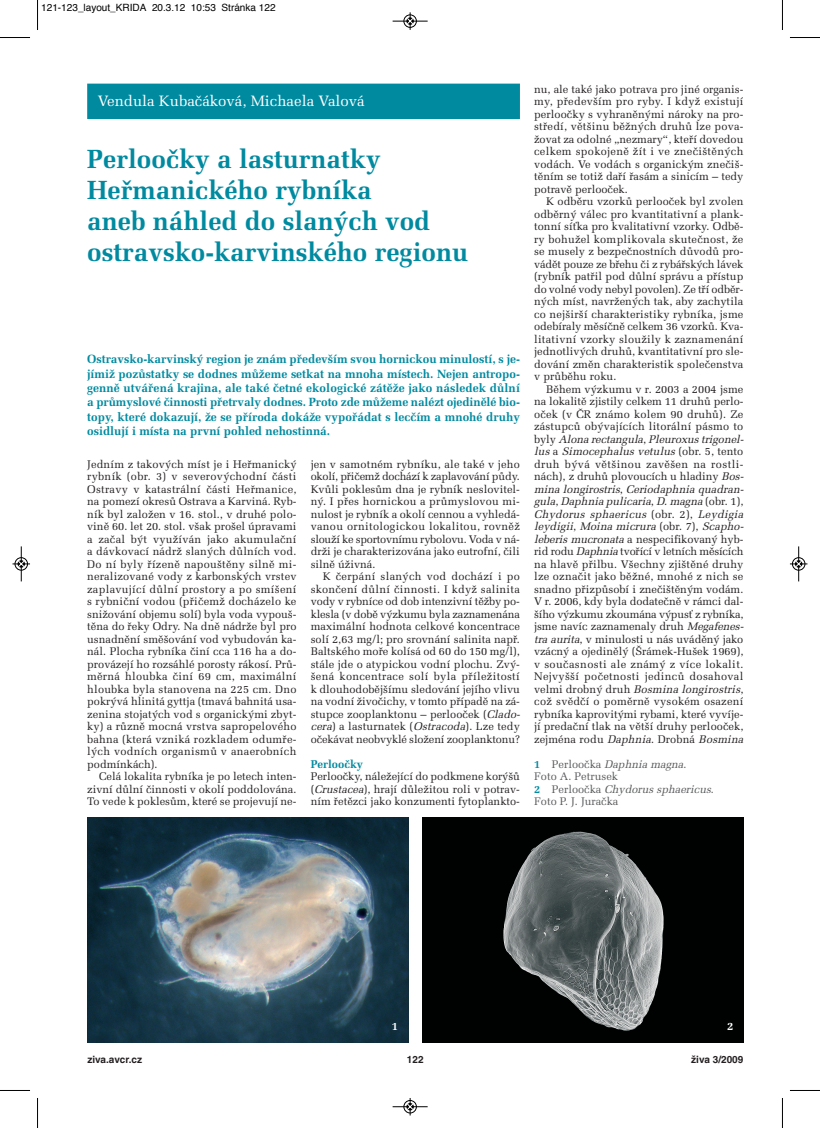
<style>
.page{position:relative;width:820px;height:1128px;background:#fff}
.page>*{position:absolute;margin:0;border:0;box-sizing:border-box;transform-origin:0 0}
.t1{font:700 26.25px/31.2px "Melior CE";color:#008aa0}
.t2{font:15px "Melior CE";color:#fff}
.t3{font:700 11.88px/14.4px "Melior CE";color:#008aa0;text-align:justify}
.t4{font:700 11.25px "Melior CE";color:#008aa0}
.t5{font:700 11.25px "Melior CE";color:#fff}
.t6{font:11px/12.5px "Melior CE";color:#231f20;text-align:justify}
.t7{font:11px/12.5px "Melior CE";color:#57585a}
.t8{font:10px "Helvetica";color:#000}
.t9{font:700 10px "Helvetica CE";color:#231f20}
.s1{font-style:italic}
.s2{font-weight:700;color:#008aa0}
</style>
<div class="page">
<img style="left:422px;top:818px;width:321px;height:224px">
<img style="left:87px;top:818px;width:321px;height:224px">
<div style="left:87px;top:84px;width:432px;height:35px;background:#008aa0"></div>
<hr style="left:37px;top:0;width:1px;height:30px;background:#000">
<hr style="left:0;top:37px;width:30px;height:1px;background:#000">
<hr style="left:781px;top:0;width:1px;height:30px;background:#000">
<hr style="left:789px;top:37px;width:30px;height:1px;background:#000">
<hr style="left:37px;top:1097px;width:1px;height:30px;background:#000">
<hr style="left:0;top:1090px;width:30px;height:1px;background:#000">
<hr style="left:781px;top:1097px;width:1px;height:30px;background:#000">
<hr style="left:789px;top:1090px;width:30px;height:1px;background:#000">
<div style="left:403px;top:14px;width:13px;height:14px;border:1px solid #fff;border-radius:50%"></div>
<hr style="left:392px;top:21px;width:35px;height:1px;background:#000">
<div style="left:403px;top:15px;width:13px;height:13px;border:1px solid #000;border-radius:50%"></div>
<svg style="left:407px;top:12px;width:6px;height:18px"></svg>
<div style="left:403px;top:1099px;width:13px;height:14px;border:1px solid #fff;border-radius:50%"></div>
<hr style="left:392px;top:1106px;width:35px;height:1px;background:#000">
<div style="left:403px;top:1100px;width:13px;height:13px;border:1px solid #000;border-radius:50%"></div>
<svg style="left:407px;top:1098px;width:6px;height:17px"></svg>
<hr style="left:21px;top:546px;width:1px;height:35px;background:#000">
<div style="left:15px;top:557px;width:13px;height:13px;border:1px solid #000;border-radius:50%"></div>
<svg style="left:12px;top:560px;width:18px;height:7px"></svg>
<hr style="left:798px;top:546px;width:1px;height:35px;background:#000">
<div style="left:791px;top:557px;width:13px;height:13px;border:1px solid #000;border-radius:50%"></div>
<svg style="left:790px;top:560px;width:17px;height:7px"></svg>
<p class="t8" style="left:41px;top:4px;width:236px">121-123_layout_KRIDA 20.3.12 10:53 Stránka 122</p>
<h2 class="t2" style="left:98px;top:96px;width:268px">Vendula Kubačáková, Michaela Valová</h2>
<h1 class="t1" style="left:87px;top:146px;width:382px">Perloočky a lasturnatky<br>Heřmanického rybníka<br>aneb náhled do slaných vod ostravsko-karvinského regionu</h1>
<p class="t3" style="left:87px;top:353px;width:434px">Ostravsko-karvinský region je znám především svou hornickou minulostí, s je&shy;jímiž pozůstatky se dodnes můžeme setkat na mnoha místech. Nejen antropo&shy;genně utvářená krajina, ale také četné ekologické zátěže jako následek důlní a průmyslové činnosti přetrvaly dodnes. Proto zde můžeme nalézt ojedinělé bio&shy;topy, které dokazují, že se příroda dokáže vypořádat s lecčím a mnohé druhy osidlují i místa na první pohled nehostinná.</p>
<p class="t6" style="left:87px;top:459px;width:211px">Jedním z takových míst je i Heřmanický rybník (obr. 3) v severovýchodní části Ostravy v katastrální části Heřmanice, na pomezí okresů Ostrava a Karviná. Ryb&shy;ník byl založen v 16. stol., v druhé polo&shy;vině 60. let 20. stol. však prošel úpravami a začal být využíván jako akumulační a dávkovací nádrž slaných důlních vod.<br>Do ní byly řízeně napouštěny silně mi&shy;neralizované vody z karbonských vrstev zaplavující důlní prostory a po smíšení s rybniční vodou (přičemž docházelo ke snižování objemu solí) byla voda vypouš&shy;těna do řeky Odry. Na dně nádrže byl pro usnadnění směšování vod vybudován ka&shy;nál. Plocha rybníka činí cca 116 ha a do&shy;provázejí ho rozsáhlé porosty rákosí. Prů&shy;měrná hloubka činí 69 cm, maximální hloubka byla stanovena na 225 cm. Dno pokrývá hlinitá gyttja (tmavá bahnitá usa&shy;zenina stojatých vod s organickými zbyt&shy;ky) a různě mocná vrstva sapropelového bahna (která vzniká rozkladem odumře&shy;lých vodních organismů v anaerobních podmínkách).</p>
<p class="t6" style="left:87px;top:771px;width:211px;text-indent:12px">Celá lokalita rybníka je po letech inten&shy;zivní důlní činnosti v okolí poddolována.<br>To vede k poklesům, které se projevují ne-</p>
<p class="t6" style="left:310px;top:459px;width:211px">jen v samotném rybníku, ale také v jeho okolí, přičemž dochází k zaplavování půdy.<br>Kvůli poklesům dna je rybník neslovitel&shy;ný. I přes hornickou a průmyslovou mi&shy;nulost je rybník a okolí cennou a vyhledá&shy;vanou ornitologickou lokalitou, rovněž slouží ke sportovnímu rybolovu. Voda v ná&shy;drži je charakterizována jako eutrofní, čili silně úživná.</p>
<p class="t6" style="left:310px;top:571px;width:213px;text-align:left;text-indent:12px">K čerpání slaných vod dochází i po skončení důlní činnosti. I když salinita vody v rybníce od dob intenzivní těžby po&shy;klesla (v době výzkumu byla zaznamenána maximální hodnota celkové koncentrace solí 2,63 mg/l; pro srovnání salinita např.<br>Baltského moře kolísá od 60 do 150 mg/l), stále jde o atypickou vodní plochu. Zvý&shy;šená koncentrace solí byla příležitostí k dlouhodobějšímu sledování jejího vlivu na vodní živočichy, v tomto případě na zá&shy;stupce zooplanktonu – perlooček (<span class="s1">Clado&shy;cera</span>) a lasturnatek (<span class="s1">Ostracoda</span>). Lze tedy očekávat neobvyklé složení zooplanktonu?</p>
<p class="t4" style="left:310px;top:760px;width:54px">Perloočky</p>
<p class="t6" style="left:310px;top:771px;width:211px">Perloočky, náležející do podkmene korýšů (<span class="s1">Crustacea</span>), hrají důležitou roli v potrav&shy;ním řetězci jako konzumenti fytoplankto-</p>
<p class="t6" style="left:534px;top:84px;width:211px">nu, ale také jako potrava pro jiné organis&shy;my, především pro ryby. I když existují perloočky s vyhraněnými nároky na pro&shy;středí, většinu běžných druhů lze pova&shy;žovat za odolné „nezmary“, kteří dovedou celkem spokojeně žít i ve znečištěných vodách. Ve vodách s organickým znečiš&shy;těním se totiž daří řasám a sinicím – tedy potravě perlooček.</p>
<p class="t6" style="left:534px;top:196px;width:211px;text-indent:12px">K odběru vzorků perlooček byl zvolen odběrný válec pro kvantitativní a plank&shy;tonní síťka pro kvalitativní vzorky. Odbě&shy;ry bohužel komplikovala skutečnost, že se musely z bezpečnostních důvodů pro&shy;vádět pouze ze břehu či z rybářských lávek (rybník patřil pod důlní správu a přístup do volné vody nebyl povolen). Ze tří odběr&shy;ných míst, navržených tak, aby zachytila co nejširší charakteristiky rybníka, jsme odebíraly měsíčně celkem 36 vzorků. Kva&shy;litativní vzorky sloužily k zaznamenání jednotlivých druhů, kvantitativní pro sle&shy;dování změn charakteristik společenstva v průběhu roku.</p>
<p class="t6" style="left:534px;top:384px;width:213px;text-align:left;text-indent:12px">Během výzkumu v r. 2003 a 2004 jsme na lokalitě zjistily celkem 11 druhů perlo&shy;oček (v ČR známo kolem 90 druhů). Ze zástupců obývajících litorální pásmo to b y l y <span class="s1">Alona rectangula</span>, <span class="s1">Pleuroxus trigonel&shy;lus</span> a <span class="s1">Simocephalus vetulus</span> ( o b r. 5 , t e n t o druh bývá většinou zavěšen na rostli&shy;nách), z druhů plovoucích u hladiny <span class="s1">Bos&shy;mina longirostris</span>, <span class="s1">Ceriodaphnia quadran&shy;gula</span>, <span class="s1">Daphnia pulicaria</span>, <span class="s1">D. magna</span> ( o b r. 1 ) , <span class="s1">Chydorus sphaericus</span> ( o b r. 2 ) , <span class="s1">Leydigia leydigii</span>, <span class="s1">Moina micrura</span> ( o b r. 7 ) , <span class="s1">Scapho&shy;leberismucronata</span>a nespecifikovaný hyb&shy;rid rodu <span class="s1">Daphnia</span>tvořící v letních měsících na hlavě přilbu. Všechny zjištěné druhy lze označit jako běžné, mnohé z nich se snadno přizpůsobí i znečištěným vodám.<br>V r. 2006, kdy byla dodatečně v rámci dal&shy;šího výzkumu zkoumána výpusť z rybníka, jsme navíc zaznamenaly druh <span class="s1">Megafenes&shy;traaurita</span>, v minulosti u nás uváděný jako vzácný a ojedinělý (Šrámek-Hušek 1969), v současnosti ale známý z více lokalit.<br>Nejvyšší početnosti jedinců dosahoval v e l m i dr o b ný dru h <span class="s1">Bosmina longirostris</span>, což svědčí o poměrně vysokém osazení rybníka kaprovitými rybami, které vyvíje&shy;jí predační tlak na větší druhy perlooček, zejména rodu <span class="s1">Daphnia</span>. Drobná <span class="s1">Bosmina</span></p>
<p class="t7" style="left:534px;top:759px;width:181px"><span class="s2">1</span> Perloočka <span class="s1">Daphnia magna</span>.<br>Foto A. Petrusek<br><span class="s2">2</span> P e r l o o č k a <span class="s1">Chydorus sphaericus</span>.<br>Foto P. J. Juračka</p>
<p class="t5" style="left:391px;top:1022px;width:8px">1</p>
<p class="t5" style="left:726px;top:1022px;width:8px">2</p>
<p class="t9" style="left:87px;top:1055px;width:56px">ziva.avcr.cz</p>
<p class="t9" style="left:407px;top:1055px;width:18px">122</p>
<p class="t9" style="left:691px;top:1055px;width:54px">živa 3/2009</p>
</div>
